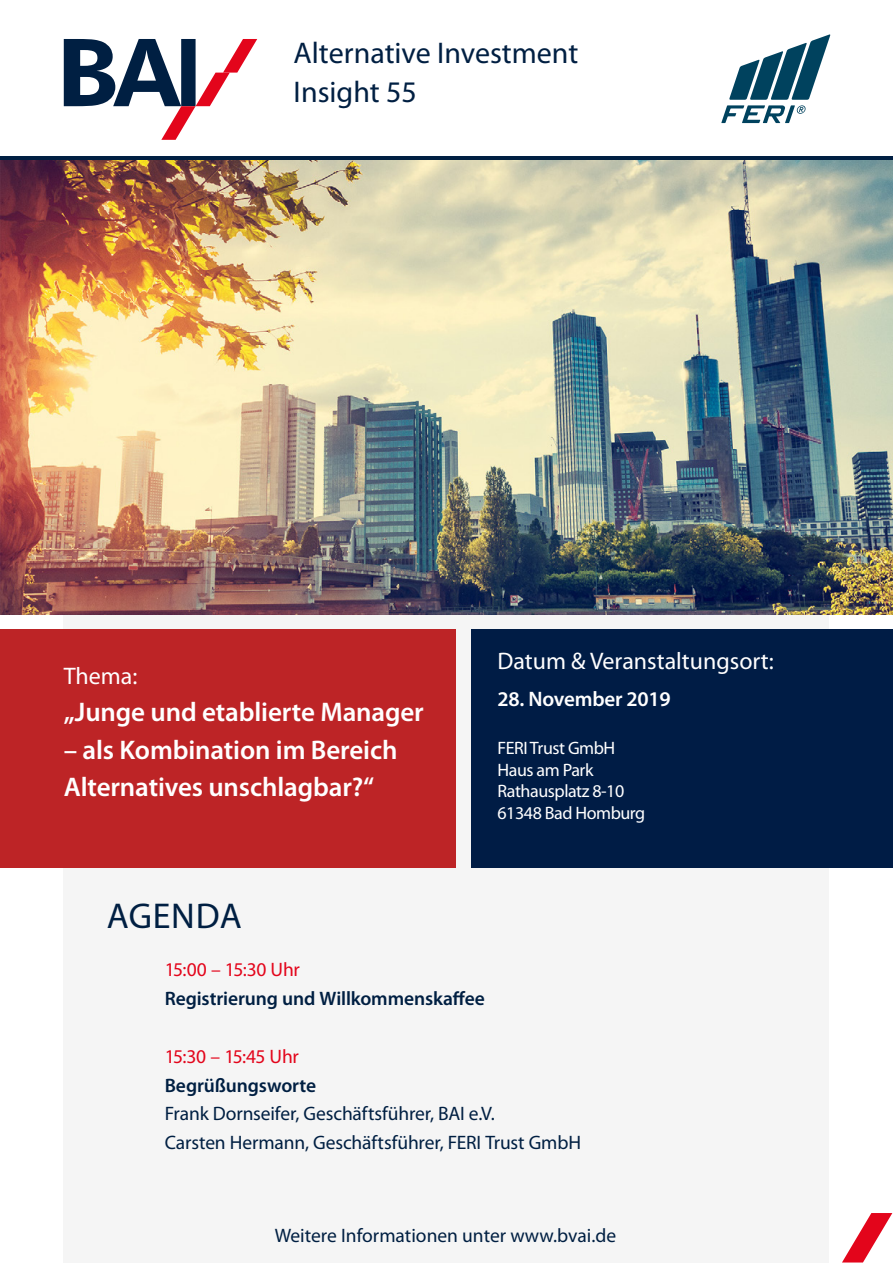
<style>
.page{position:relative;width:893px;height:1263px;background:#fff}
.page>*{position:absolute;margin:0;border:0;box-sizing:border-box;transform-origin:0 0}
.t1{font:36px "Myriad Pro";letter-spacing:.02em;color:#001f42}
.t2{font:30px/39px "Myriad Pro";color:#001f42}
.t3{font:600 27px/37.5px "Myriad Pro";letter-spacing:-.005em;color:#fff}
.t4{font:24px "Myriad Pro";color:#fff}
.t5{font:600 21px "Myriad Pro";letter-spacing:-.01em;color:#fff}
.t6{font:19.5px/28.5px "Myriad Pro";letter-spacing:-.005em;color:#001f42}
.t7{font:600 19.5px "Myriad Pro";letter-spacing:-.005em;color:#001f42}
.t8{font:19.5px "Myriad Pro";letter-spacing:-.015em;color:#e3051b}
.t9{font:18px/21.6px "Myriad Pro";letter-spacing:-.025em;color:#fff}
</style>
<div class="page">
<svg style="left:842px;top:1213px;width:50px;height:49px"></svg>
<div style="left:64px;top:508px;width:765px;height:755px;background:#f5f5f5"></div>
<div style="left:0;top:156px;width:893px;height:5px;background:#001f42"></div>
<svg style="left:64px;top:39px;width:193px;height:101px"></svg>
<img style="left:0;top:161px;width:893px;height:453px">
<svg style="left:721px;top:34px;width:109px;height:89px"></svg>
<div style="left:0;top:630px;width:456px;height:238px;background:#bd2426"></div>
<div style="left:472px;top:630px;width:421px;height:238px;background:#001c45"></div>
<h2 class="t2" style="left:294px;top:33px;width:286px">Alternative Investment<br>Insight 55</h2>
<p class="t4" style="left:64px;top:661px;width:75px">Thema:</p>
<h3 class="t3" style="left:64px;top:693px;width:362px">„Junge und etablierte Manager</h3>
<h3 class="t3" style="left:64px;top:730px;width:335px">– als Kombination im Bereich<br>Alternatives unschlagbar?“</h3>
<p class="t4" style="left:497px;top:646px;width:278px">Datum &amp; Veranstaltungsort:</p>
<p class="t5" style="left:497px;top:686px;width:175px">28. November 2019</p>
<p class="t9" style="left:497px;top:737px;width:149px">FERI Trust GmbH<br>Haus am Park<br>Rathausplatz 8-10<br>61348 Bad Homburg</p>
<h1 class="t1" style="left:107px;top:894px;width:137px">AGENDA</h1>
<p class="t8" style="left:165px;top:958px;width:137px">15:00 – 15:30 Uhr</p>
<p class="t7" style="left:165px;top:986px;width:322px">Registrierung und Willkommenskaffee</p>
<p class="t8" style="left:165px;top:1045px;width:136px">15:30 – 15:45 Uhr</p>
<p class="t7" style="left:165px;top:1073px;width:153px">Begrüßungsworte</p>
<p class="t6" style="left:165px;top:1099px;width:418px">Frank Dornseifer, Geschäftsführer, BAI e.V.<br>Carsten Hermann, Geschäftsführer, FERI Trust GmbH</p>
<p class="t6" style="left:275px;top:1221px;width:343px">Weitere Informationen unter www.bvai.de</p>
</div>
